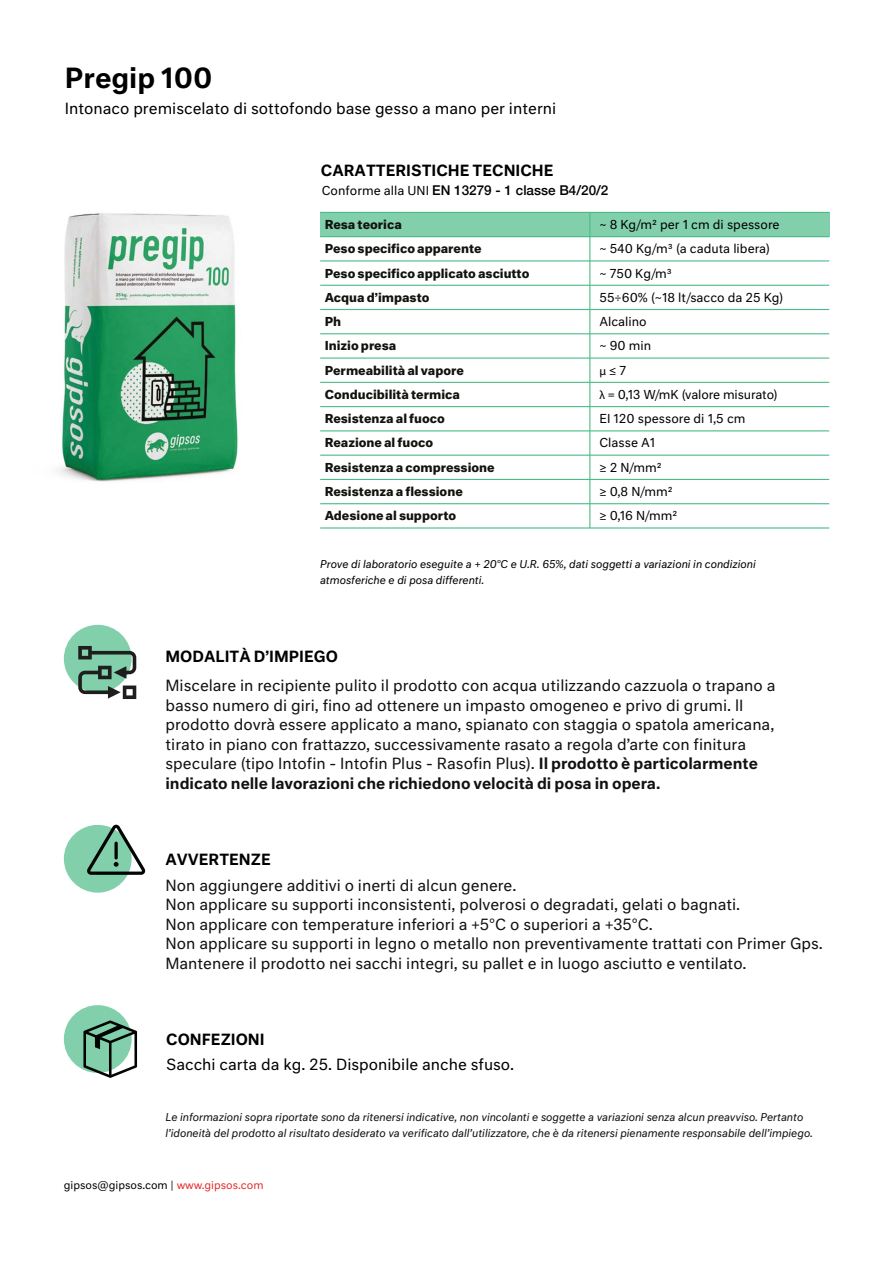
<style>
.page{position:relative;width:893px;height:1263px;background:#fff}
.page>*{position:absolute;margin:0;border:0;box-sizing:border-box;transform-origin:0 0}
.t1{font:500 27px "Neutral Std";color:#000}
.t2{font:15px/19.5px "Neutral Std";color:#11110f}
.t3{font:15px "Neutral Std";color:#000}
.t4{font:500 15px "Neutral Std";color:#000}
.t5{font:500 13.5px "Helvetica Neue";color:#000}
.t6{font:700 12px/24.3px "Neutral Std";color:#12120e}
.t7{font:12px/24.3px "Neutral Std";color:#000}
.t8{font:italic 10.5px/16.5px "Neutral Std";color:#11110f}
.t9{font:italic 10.5px/16.5px "Neutral Std";color:#000}
.t10{font:10.5px "Neutral Std";color:#000}
.s1{font-family:"Neutral Std";font-weight:400;font-size:12px}
.s2{font-family:"Myriad Pro"}
.s3{font-weight:500}
.s4{color:#e32c2b}
</style>
<div class="page">
<div style="left:64px;top:625px;width:68px;height:67px;background:#81cfab;border-radius:50%"></div>
<svg style="left:78px;top:646px;width:58px;height:53px"></svg>
<div style="left:64px;top:825px;width:68px;height:68px;background:#81cfab;border-radius:50%"></div>
<div style="left:64px;top:1005px;width:68px;height:68px;background:#81cfab;border-radius:50%"></div>
<svg style="left:83px;top:1020px;width:54px;height:58px"></svg>
<svg style="left:87px;top:825px;width:58px;height:50px"></svg>
<img style="left:58px;top:213px;width:180px;height:269px">
<hr style="left:589px;top:212px;width:1px;height:316px;background:#4bbb87">
<hr style="left:320px;top:260px;width:509px;height:1px;background:#4bbb87">
<hr style="left:320px;top:285px;width:509px;height:1px;background:#4bbb87">
<hr style="left:320px;top:309px;width:509px;height:1px;background:#4bbb87">
<hr style="left:320px;top:333px;width:509px;height:1px;background:#4bbb87">
<hr style="left:320px;top:357px;width:509px;height:2px;background:#4bbb87">
<hr style="left:320px;top:382px;width:509px;height:1px;background:#4bbb87">
<hr style="left:320px;top:406px;width:509px;height:1px;background:#4bbb87">
<hr style="left:320px;top:430px;width:509px;height:1px;background:#4bbb87">
<hr style="left:320px;top:455px;width:509px;height:1px;background:#4bbb87">
<hr style="left:320px;top:479px;width:509px;height:1px;background:#4bbb87">
<hr style="left:320px;top:503px;width:509px;height:1px;background:#4bbb87">
<hr style="left:320px;top:527px;width:509px;height:1px;background:#4bbb87">
<div style="left:320px;top:212px;width:509px;height:25px;background:#81cfab"></div>
<h1 class="t1" style="left:65px;top:60px;width:149px">Pregip 100</h1>
<p class="t3" style="left:65px;top:99px;width:493px">Intonaco premiscelato di sottofondo base gesso a mano per interni</p>
<p class="t4" style="left:321px;top:161px;width:234px">CARATTERISTICHE TECNICHE</p>
<p class="t5" style="left:322px;top:180px;width:288px"><span class="s1">Conforme alla UNI</span> EN 13279 - 1 classe B4/20/2</p>
<p class="t6" style="left:325px;top:212px;width:79px">Resa teorica</p>
<p class="t7" style="left:599px;top:212px;width:182px">~ 8 Kg/m2 per 1 cm di spessore</p>
<p class="t7" style="left:599px;top:236px;width:185px">~ 540 Kg/m3 (a caduta libera)<br>~ 750 Kg/m3<br>55÷60% (~18 lt/sacco da 25 Kg)<br>Alcalino<br>~ 90 min<br><span class="s2">μ</span> ≤ 7<br><span class="s2">λ</span> = 0,13 W/mK (valore misurato)<br>EI 120 spessore di 1,5 cm<br>Classe A1<br>≥ 2 N/mm2</p>
<p class="t6" style="left:325px;top:236px;width:206px">Peso specifico apparente<br>Peso specifico applicato asciutto<br>Acqua d’impasto<br>Ph<br>Inizio presa<br>Permeabilità al vapore<br>Conducibilità termica<br>Resistenza al fuoco<br>Reazione al fuoco<br>Resistenza a compressione</p>
<p class="t6" style="left:325px;top:503px;width:133px">Adesione al supporto</p>
<p class="t6" style="left:325px;top:479px;width:140px">Resistenza a flessione</p>
<p class="t7" style="left:599px;top:479px;width:79px">≥ 0,8 N/mm2 ≥ 0,16 N/mm2</p>
<p class="t9" style="left:320px;top:555px;width:437px">Prove di laboratorio eseguite a + 20°C e U.R. 65%, dati soggetti a variazioni in condizioni atmosferiche e di posa differenti.</p>
<p class="t4" style="left:165px;top:646px;width:174px">MODALITÀ D’IMPIEGO</p>
<p class="t2" style="left:165px;top:675px;width:611px">Miscelare in recipiente pulito il prodotto con acqua utilizzando cazzuola o trapano a basso numero di giri, fino ad ottenere un impasto omogeneo e privo di grumi. lI prodotto dovrà essere applicato a mano, spianato con staggia o spatola americana, tirato in piano con frattazzo, successivamente rasato a regola d’arte con finitura speculare (tipo Intofin - Intofin Plus - Rasofin Plus). <span class="s3">Il prodotto è particolarmente indicato nelle lavorazioni che richiedono velocità di posa in opera.</span></p>
<p class="t4" style="left:165px;top:849px;width:107px">AVVERTENZE</p>
<p class="t2" style="left:165px;top:875px;width:659px">Non aggiungere additivi o inerti di alcun genere.<br>Non applicare su supporti inconsistenti, polverosi o degradati, gelati o bagnati.<br>Non applicare con temperature inferiori a +5°C o superiori a +35°C.<br>Non applicare su supporti in legno o metallo non preventivamente trattati con Primer Gps.<br>Mantenere il prodotto nei sacchi integri, su pallet e in luogo asciutto e ventilato.</p>
<p class="t4" style="left:166px;top:1030px;width:100px">CONFEZIONI</p>
<p class="t3" style="left:166px;top:1055px;width:350px">Sacchi carta da kg. 25. Disponibile anche sfuso.</p>
<p class="t8" style="left:165px;top:1108px;width:649px">Le informazioni sopra riportate sono da ritenersi indicative, non vincolanti e soggette a variazioni senza alcun preavviso. Pertanto l’idoneità del prodotto al risultato desiderato va verificato dall’utilizzatore, che è da ritenersi pienamente responsabile dell’impiego.</p>
<p class="t10" style="left:64px;top:1178px;width:201px">gipsos@gipsos.com | <span class="s4">www.gipsos.com</span></p>
</div>
